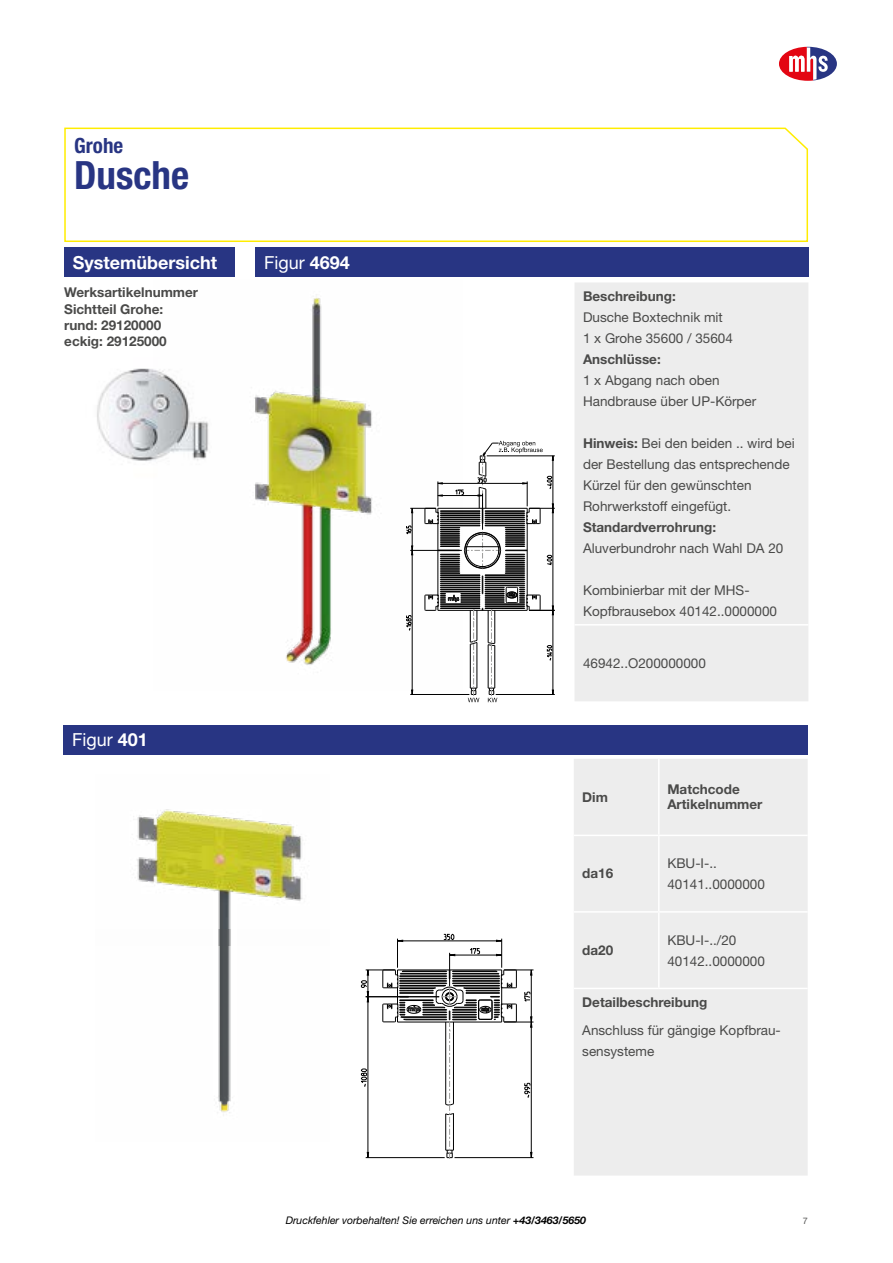
<style>
.page{position:relative;width:893px;height:1263px;background:#fff}
.page>*{position:absolute;margin:0;border:0;box-sizing:border-box;transform-origin:0 0}
.t1{font:700 condensed 39px "Helvetica Neue LT Pro";color:#283583}
.t2{font:700 condensed 21px "Helvetica Neue LT Pro";color:#283583}
.t3{font:18px "Helvetica Neue LT Pro";color:#fff}
.t4{font:700 18px "Helvetica Neue LT Pro";color:#fff}
.t5{font:13.5px/21px "Helvetica Neue LT Pro";color:#4a4a49}
.t6{font:700 13.5px/16.2px "Helvetica Neue LT Pro";color:#4a4a49}
.t7{font:italic 10.5px "Helvetica Neue LT Pro";color:#000}
.t8{font:9px "Helvetica Neue LT Pro";color:#575756}
.s1{font-weight:700}
</style>
<div class="page">
<svg style="left:779px;top:47px;width:58px;height:34px"></svg>
<img style="left:97px;top:368px;width:57px;height:93px">
<svg style="left:64px;top:127px;width:745px;height:115px"></svg>
<div style="left:64px;top:247px;width:170px;height:30px;background:#283583"></div>
<div style="left:256px;top:247px;width:553px;height:30px;background:#283583"></div>
<div style="left:575px;top:283px;width:233px;height:418px;background:#ededed"></div>
<hr style="left:574px;top:624px;width:234px;height:1px;background:#fff">
<svg style="left:410px;top:441px;width:145px;height:261px"></svg>
<img style="left:154px;top:297px;width:309px;height:393px">
<div style="left:64px;top:725px;width:744px;height:30px;background:#283583"></div>
<div style="left:574px;top:759px;width:234px;height:416px;background:#ededed"></div>
<hr style="left:658px;top:759px;width:2px;height:76px;background:#fff">
<hr style="left:574px;top:835px;width:85px;height:1px;background:#fff">
<hr style="left:659px;top:835px;width:149px;height:1px;background:#fff">
<hr style="left:658px;top:836px;width:2px;height:75px;background:#fff">
<hr style="left:574px;top:911px;width:85px;height:2px;background:#fff">
<hr style="left:659px;top:911px;width:149px;height:2px;background:#fff">
<hr style="left:658px;top:913px;width:2px;height:75px;background:#fff">
<hr style="left:574px;top:988px;width:85px;height:1px;background:#fff">
<hr style="left:659px;top:988px;width:149px;height:1px;background:#fff">
<svg style="left:360px;top:934px;width:173px;height:225px"></svg>
<hr style="left:531px;top:970px;width:1px;height:187px;background:#000">
<hr style="left:450px;top:955px;width:52px;height:1px;background:#000">
<hr style="left:397px;top:941px;width:105px;height:1px;background:#000">
<hr style="left:368px;top:997px;width:1px;height:160px;background:#000">
<hr style="left:366px;top:1157px;width:79px;height:1px;background:#000">
<hr style="left:366px;top:996px;width:73px;height:1px;background:#000">
<img style="left:137px;top:809px;width:166px;height:121px">
<img style="left:218px;top:930px;width:13px;height:183px">
<h2 class="t2" style="left:74px;top:133px;width:50px">Grohe</h2>
<h1 class="t1" style="left:74px;top:151px;width:116px">Dusche</h1>
<h3 class="t4" style="left:73px;top:251px;width:146px">Systemübersicht</h3>
<h3 class="t3" style="left:264px;top:251px;width:87px">Figur <span class="s1">4694</span></h3>
<p class="t6" style="left:64px;top:284px;width:135px">Werksartikelnummer<br>Sichtteil Grohe: rund: 29120000 eckig: 29125000</p>
<p class="t6" style="left:583px;top:287px;width:94px">Beschreibung:</p>
<p class="t5" style="left:583px;top:306px;width:151px">Dusche Boxtechnik mit<br>1 x Grohe 35600 / 35604</p>
<p class="t6" style="left:583px;top:350px;width:79px">Anschlüsse:</p>
<p class="t5" style="left:583px;top:369px;width:175px">1 x Abgang nach oben<br>Handbrause über UP-Körper</p>
<p class="t5" style="left:583px;top:432px;width:213px"><span class="s1">Hinweis:</span> Bei den beiden .. wird bei der Bestellung das entsprechende<br>Kürzel für den gewünschten<br>Rohrwerkstoff eingefügt.</p>
<p class="t6" style="left:583px;top:518px;width:135px">Standardverrohrung:</p>
<p class="t5" style="left:583px;top:537px;width:202px">Aluverbundrohr nach Wahl DA 20</p>
<p class="t5" style="left:583px;top:579px;width:196px">Kombinierbar mit der MHS-<br>Kopfbrausebox 40142..0000000</p>
<p class="t5" style="left:583px;top:652px;width:124px">46942..O200000000</p>
<h3 class="t3" style="left:72px;top:729px;width:77px">Figur <span class="s1">401</span></h3>
<p class="t6" style="left:582px;top:789px;width:27px">Dim</p>
<p class="t6" style="left:667px;top:782px;width:97px;line-height:15px">Matchcode<br>Artikelnummer</p>
<p class="t6" style="left:582px;top:865px;width:33px">da16</p>
<p class="t5" style="left:667px;top:852px;width:99px">KBU-I-..<br>40141..0000000</p>
<p class="t6" style="left:582px;top:942px;width:33px">da20</p>
<p class="t5" style="left:667px;top:929px;width:99px">KBU-I-../20<br>40142..0000000</p>
<p class="t6" style="left:582px;top:993px;width:126px">Detailbeschreibung</p>
<p class="t5" style="left:582px;top:1019px;width:200px">Anschluss für gängige Kopfbrau&shy;sensysteme</p>
<p class="t7" style="left:286px;top:1214px;width:302px">Druckfehler vorbehalten! Sie erreichen uns unter <span class="s1">+43/3463/5650</span></p>
<p class="t8" style="left:803px;top:1215px;width:7px">7</p>
</div>
